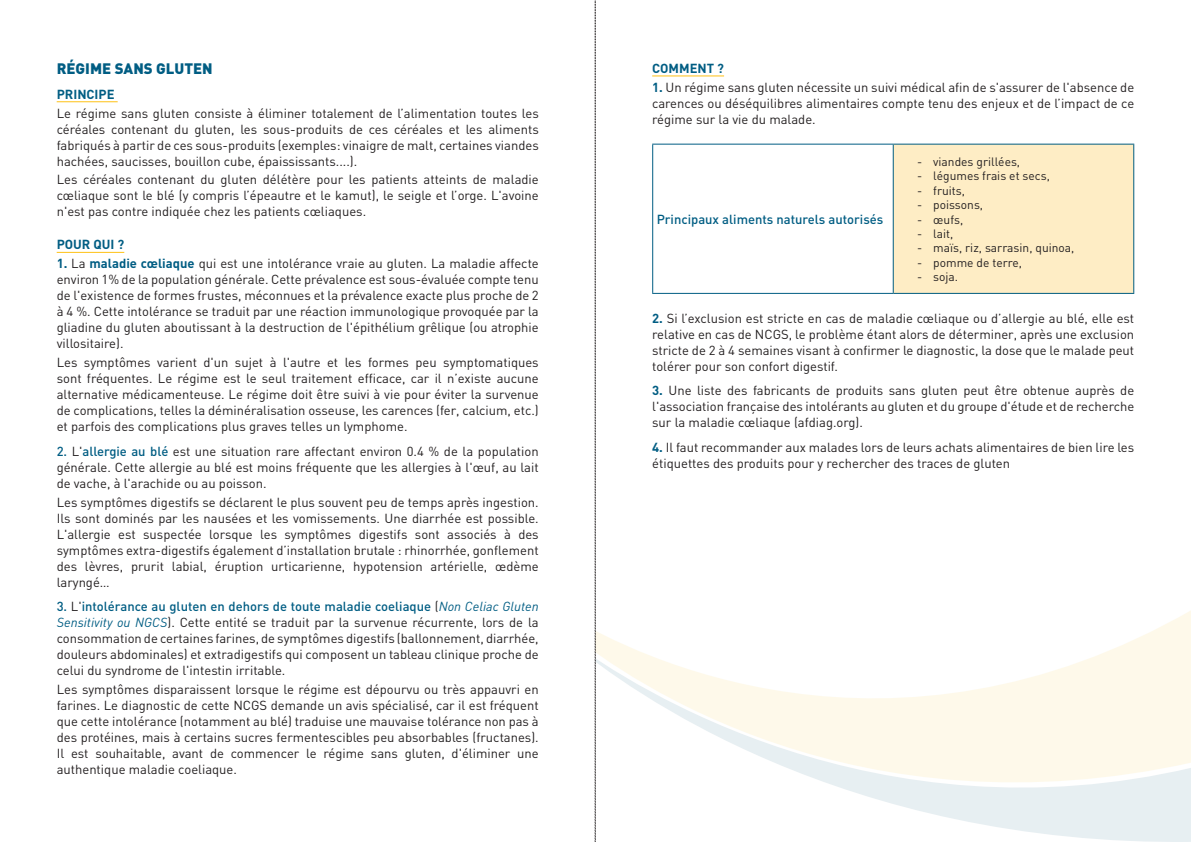
<style>
.page{position:relative;width:1191px;height:842px;background:#fff}
.page>*{position:absolute;margin:0;border:0;box-sizing:border-box;transform-origin:0 0}
.t1{font:900 15px "DIN";color:#005d83}
.t2{font:13px/16px "DIN";color:#231f20;text-align:justify}
.t3{font:500 13px "DIN";color:#005d83}
.t4{font:700 13px "DIN";color:#005d83}
.t5{font:12px "DIN";color:#231f20}
.s1{font-weight:700;color:#005d83}
.s2{font-weight:500;color:#005d83}
.s3{font-style:italic;color:#005d83}
</style>
<div class="page">
<svg style="left:596px;top:611px;width:595px;height:30px"></svg>
<svg style="left:596px;top:641px;width:595px;height:201px"></svg>
<hr style="left:57px;top:101px;width:61px;height:1px;background:#fec830">
<hr style="left:57px;top:252px;width:67px;height:1px;background:#fec830">
<hr style="left:652px;top:75px;width:72px;height:1px;background:#fec830">
<svg style="left:594px;top:0;width:2px;height:842px;background:#a7a6a6"></svg>
<div style="left:893px;top:144px;width:240px;height:149px;background:#feedc5"></div>
<hr style="left:652px;top:144px;width:241px;height:1px;background:#005d83">
<hr style="left:652px;top:145px;width:1px;height:148px;background:#005d83">
<hr style="left:893px;top:144px;width:241px;height:1px;background:#005d83">
<hr style="left:892px;top:145px;width:1px;height:148px;background:#005d83">
<hr style="left:1133px;top:145px;width:1px;height:148px;background:#005d83">
<hr style="left:652px;top:293px;width:241px;height:1px;background:#005d83">
<hr style="left:893px;top:293px;width:241px;height:1px;background:#005d83">
<p class="t1" style="left:57px;top:59px;width:158px">RÉGIME SANS GLUTEN</p>
<p class="t4" style="left:57px;top:86px;width:59px">PRINCIPE</p>
<p class="t2" style="left:57px;top:105px;width:483px">Le régime sans gluten consiste à éliminer totalement de l’alimentation toutes les céréales contenant du gluten, les sous-produits de ces céréales et les aliments fabriqués à partir de ces sous-produits (exemples: vinaigre de malt, certaines viandes hachées, saucisses, bouillon cube, épaississants....).</p>
<p class="t2" style="left:57px;top:171px;width:483px">Les céréales contenant du gluten délétère pour les patients atteints de maladie cœliaque sont le blé (y compris l’épeautre et le kamut), le seigle et l’orge. L'avoine n'est pas contre indiquée chez les patients cœliaques.</p>
<p class="t4" style="left:57px;top:236px;width:69px">POUR QUI ?</p>
<p class="t2" style="left:57px;top:255px;width:483px"><span class="s1">1.</span> La <span class="s1">maladie cœliaque</span> qui est une intolérance vraie au gluten. La maladie affecte environ 1% de la population générale. Cette prévalence est sous-évaluée compte tenu de l'existence de formes frustes, méconnues et la prévalence exacte plus proche de 2 à 4 %. Cette intolérance se traduit par une réaction immunologique provoquée par la gliadine du gluten aboutissant à la destruction de l'épithélium grêlique (ou atrophie villositaire).</p>
<p class="t2" style="left:57px;top:354px;width:483px">Les symptômes varient d'un sujet à l'autre et les formes peu symptomatiques sont fréquentes. Le régime est le seul traitement efficace, car il n’existe aucune alternative médicamenteuse. Le régime doit être suivi à vie pour éviter la survenue de complications, telles la déminéralisation osseuse, les carences (fer, calcium, etc.) et parfois des complications plus graves telles un lymphome.</p>
<p class="t2" style="left:57px;top:443px;width:483px"><span class="s2">2.</span> L'<span class="s2">allergie au blé</span> est une situation rare affectant environ 0.4 % de la population générale. Cette allergie au blé est moins fréquente que les allergies à l'œuf, au lait de vache, à l'arachide ou au poisson.</p>
<p class="t2" style="left:57px;top:494px;width:483px">Les symptômes digestifs se déclarent le plus souvent peu de temps après ingestion.<br>Ils sont dominés par les nausées et les vomissements. Une diarrhée est possible.<br>L'allergie est suspectée lorsque les symptômes digestifs sont associés à des symptômes extra-digestifs également d’installation brutale : rhinorrhée, gonflement des lèvres, prurit labial, éruption urticarienne, hypotension artérielle, œdème laryngé…</p>
<p class="t2" style="left:57px;top:598px;width:483px"><span class="s2">3.</span> L'<span class="s2">intolérance au gluten en dehors de toute maladie coeliaque</span> (<span class="s3">Non Celiac Gluten Sensitivity ou NGCS</span>). Cette entité se traduit par la survenue récurrente, lors de la consommation de certaines farines, de symptômes digestifs (ballonnement, diarrhée, douleurs abdominales) et extradigestifs qui composent un tableau clinique proche de celui du syndrome de l'intestin irritable.</p>
<p class="t2" style="left:57px;top:681px;width:483px">Les symptômes disparaissent lorsque le régime est dépourvu ou très appauvri en farines. Le diagnostic de cette NCGS demande un avis spécialisé, car il est fréquent que cette intolérance (notamment au blé) traduise une mauvaise tolérance non pas à des protéines, mais à certains sucres fermentescibles peu absorbables (fructanes).<br>Il est souhaitable, avant de commencer le régime sans gluten, d'éliminer une authentique maladie coeliaque.</p>
<p class="t4" style="left:652px;top:60px;width:73px">COMMENT ?</p>
<p class="t2" style="left:652px;top:79px;width:483px"><span class="s1">1.</span> Un régime sans gluten nécessite un suivi médical afin de s'assurer de l'absence de carences ou déséquilibres alimentaires compte tenu des enjeux et de l’impact de ce régime sur la vie du malade.</p>
<p class="t3" style="left:656px;top:211px;width:228px">Principaux aliments naturels autorisés</p>
<p class="t5" style="left:917px;top:154px;width:105px">- viandes grillées,</p>
<p class="t5" style="left:917px;top:169px;width:134px">- légumes frais et secs,</p>
<p class="t5" style="left:917px;top:183px;width:49px">- fruits,</p>
<p class="t5" style="left:917px;top:197px;width:68px">- poissons,</p>
<p class="t5" style="left:917px;top:212px;width:48px">- œufs,</p>
<p class="t5" style="left:917px;top:226px;width:38px">- lait,</p>
<p class="t5" style="left:917px;top:241px;width:159px">- maïs, riz, sarrasin, quinoa,</p>
<p class="t5" style="left:917px;top:255px;width:106px">- pomme de terre,</p>
<p class="t5" style="left:917px;top:269px;width:43px">- soja.</p>
<p class="t2" style="left:652px;top:310px;width:483px"><span class="s1">2.</span> Si l’exclusion est stricte en cas de maladie cœliaque ou d’allergie au blé, elle est relative en cas de NCGS, le problème étant alors de déterminer, après une exclusion stricte de 2 à 4 semaines visant à confirmer le diagnostic, la dose que le malade peut tolérer pour son confort digestif.</p>
<p class="t2" style="left:652px;top:382px;width:483px"><span class="s1">3.</span> Une liste des fabricants de produits sans gluten peut être obtenue auprès de l'association française des intolérants au gluten et du groupe d'étude et de recherche sur la maladie cœliaque (afdiag.org).</p>
<p class="t2" style="left:652px;top:439px;width:483px"><span class="s1">4.</span> Il faut recommander aux malades lors de leurs achats alimentaires de bien lire les étiquettes des produits pour y rechercher des traces de gluten</p>
</div>
